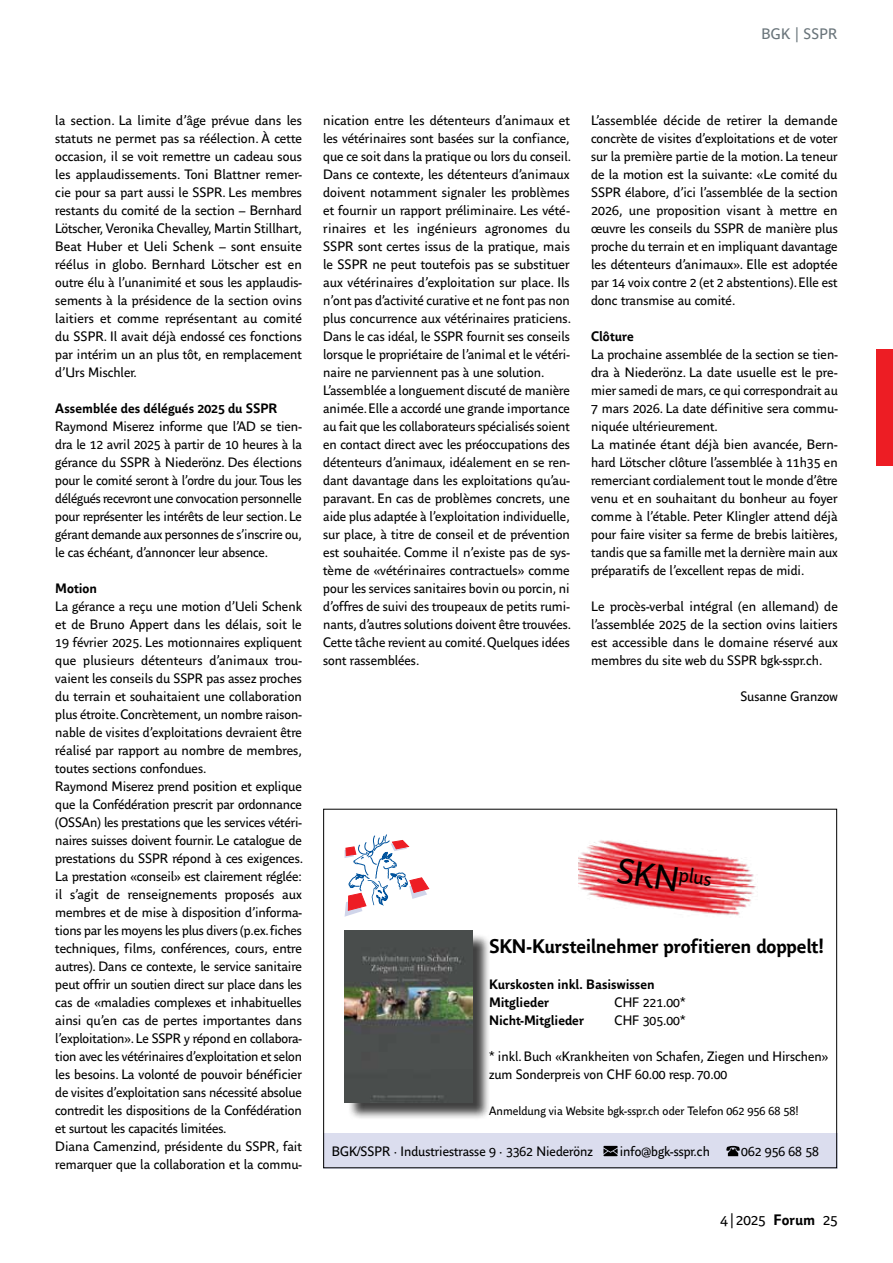
<style>
.page{position:relative;width:893px;height:1263px;background:#fff}
.page>*{position:absolute;margin:0;border:0;box-sizing:border-box;transform-origin:0 0}
.t1{font:19.95px "Parisine Office Std";color:#000}
.t2{font:700 19.5px "Parisine Office Std";letter-spacing:-.01em;color:#000}
.t3{font:15px "Parisine Office Std";letter-spacing:-.005em;color:#000}
.t4{font:15px "Parisine Office Std";letter-spacing:.02em;color:#69747a}
.t5{font:13.5px/18px "Parisine Office Std";color:#000;text-align:justify}
.t6{font:700 13.5px/18px "Parisine Office Std";color:#000}
.t7{font:12px "Parisine Office Std";color:#000}
.s1{font-size:34.5px}
.s2{font-weight:700}
</style>
<div class="page">
<div style="left:876px;top:349px;width:17px;height:117px;background:#ed1d24"></div>
<div style="left:323px;top:1133px;width:515px;height:35px;background:#dbddee"></div>
<svg style="left:603px;top:1146px;width:15px;height:10px"></svg>
<svg style="left:726px;top:1146px;width:14px;height:10px"></svg>
<img style="left:579px;top:840px;width:177px;height:75px">
<svg style="left:344px;top:834px;width:85px;height:83px"></svg>
<div style="left:347px;top:933px;width:143px;height:187px;background:#000;opacity:.75"></div>
<img style="left:344px;top:931px;width:128px;height:171px">
<p class="t4" style="left:761px;top:25px;width:77px">BGK | SSPR</p>
<p class="t5" style="left:55px;top:111px;width:248px">la section. La limite d’âge prévue dans les statuts ne permet pas sa réélection. À cette occasion, il se voit remettre un cadeau sous les applaudissements. Toni Blattner remer&shy;cie pour sa part aussi le SSPR. Les membres restants du comité de la section – Bernhard Lötscher, Veronika Chevalley, Martin Stillhart, Beat Huber et Ueli Schenk – sont ensuite réélus in globo. Bernhard Lötscher est en outre élu à l’unanimité et sous les applaudis&shy;sements à la présidence de la section ovins laitiers et comme représentant au comité du SSPR. Il avait déjà endossé ces fonctions par intérim un an plus tôt, en remplacement d’Urs Mischler.</p>
<p class="t6" style="left:55px;top:399px;width:224px">Assemblée des délégués 2025 du SSPR</p>
<p class="t5" style="left:55px;top:417px;width:248px">Raymond Miserez informe que l’AD se tien&shy;dra le 12 avril 2025 à partir de 10 heures à la gérance du SSPR à Niederönz. Des élections pour le comité seront à l’ordre du jour. Tous les délégués recevront une convocation personnelle pour représenter les intérêts de leur section. Le gérant demande aux personnes de s’inscrire ou, le cas échéant, d’annoncer leur absence.</p>
<p class="t6" style="left:55px;top:579px;width:43px">Motion</p>
<p class="t5" style="left:55px;top:597px;width:249px;text-align:left">La gérance a reçu une motion d’Ueli Schenk et de Bruno Appert dans les délais, soit le 19 février 2025. Les motionnaires expliquent que plusieurs détenteurs d’animaux trou&shy;vaient les conseils du SSPR pas assez proches du terrain et souhaitaient une collaboration plus étroite. Concrètement, un nombre raison&shy;nable de visites d’exploitations devraient être réalisé par rapport au nombre de membres, toutes sections confondues.<br>Raymond Miserez prend position et explique que la Confédération prescrit par ordonnance (OSSAn) les prestations que les services vétéri&shy;naires suisses doivent fournir. Le catalogue de prestations du SSPR répond à ces exigences.<br>La prestation «conseil» est clairement réglée: il s’agit de renseignements proposés aux membres et de mise à disposition d’informa&shy;tions par les moyens les plus divers (p.ex. fiches techniques, films, conférences, cours, entre autres). Dans ce contexte, le service sanitaire peut offrir un soutien direct sur place dans les cas de «maladies complexes et inhabituelles ainsi qu’en cas de pertes importantes dans l’exploitation». Le SSPR y répond en collabora&shy;tion avec les vétérinaires d’exploitation et selon les besoins. La volonté de pouvoir bénéficier de visites d’exploitation sans nécessité absolue contredit les dispositions de la Confédération et surtout les capacités limitées.<br>Diana Camenzind, présidente du SSPR, fait remarquer que la collaboration et la commu-</p>
<p class="t5" style="left:323px;top:111px;width:250px;text-align:left">nication entre les détenteurs d’animaux et les vétérinaires sont basées sur la confiance, que ce soit dans la pratique ou lors du conseil.<br>Dans ce contexte, les détenteurs d’animaux doivent notamment signaler les problèmes et fournir un rapport préliminaire. Les vété&shy;rinaires et les ingénieurs agronomes du SSPR sont certes issus de la pratique, mais le SSPR ne peut toutefois pas se substituer aux vétérinaires d’exploitation sur place. Ils n’ont pas d’activité curative et ne font pas non plus concurrence aux vétérinaires praticiens.<br>Dans le cas idéal, le SSPR fournit ses conseils lorsque le propriétaire de l’animal et le vétéri&shy;naire ne parviennent pas à une solution.<br>L’assemblée a longuement discuté de manière animée. Elle a accordé une grande importance au fait que les collaborateurs spécialisés soient en contact direct avec les préoccupations des détenteurs d’animaux, idéalement en se ren&shy;dant davantage dans les exploitations qu’au&shy;paravant. En cas de problèmes concrets, une aide plus adaptée à l’exploitation individuelle, sur place, à titre de conseil et de prévention est souhaitée. Comme il n’existe pas de sys&shy;tème de «vétérinaires contractuels» comme pour les services sanitaires bovin ou porcin, ni d’offres de suivi des troupeaux de petits rumi&shy;nants, d’autres solutions doivent être trouvées.<br>Cette tâche revient au comité. Quelques idées sont rassemblées.</p>
<p class="t5" style="left:591px;top:111px;width:248px">L’assemblée décide de retirer la demande concrète de visites d’exploitations et de voter sur la première partie de la motion. La teneur de la motion est la suivante: «Le comité du SSPR élabore, d’ici l’assemblée de la section 2026, une proposition visant à mettre en œuvre les conseils du SSPR de manière plus proche du terrain et en impliquant davantage les détenteurs d’animaux». Elle est adoptée par 14 voix contre 2 (et 2 abstentions). Elle est donc transmise au comité.</p>
<p class="t6" style="left:591px;top:327px;width:44px">Clôture</p>
<p class="t5" style="left:591px;top:345px;width:248px;text-align:left">La prochaine assemblée de la section se tien&shy;dra à Niederönz. La date usuelle est le pre&shy;mier samedi de mars, ce qui correspondrait au 7 mars 2026. La date définitive sera commu&shy;niquée ultérieurement.<br>La matinée étant déjà bien avancée, Bern&shy;hard Lötscher clôture l’assemblée à 11h35 en remerciant cordialement tout le monde d’être venu et en souhaitant du bonheur au foyer comme à l’étable. Peter Klingler attend déjà pour faire visiter sa ferme de brebis laitières, tandis que sa famille met la dernière main aux préparatifs de l’excellent repas de midi.</p>
<p class="t5" style="left:591px;top:597px;width:248px">Le procès-verbal intégral (en allemand) de l’assemblée 2025 de la section ovins laitiers est accessible dans le domaine réservé aux membres du site web du SSPR bgk-sspr.ch.</p>
<p class="t5" style="left:740px;top:687px;width:99px">Susanne Granzow</p>
<h1 class="t1" style="left:620px;top:853px;width:96px;rotate:9deg"><span class="s1">SKN</span>plus</h1>
<h2 class="t2" style="left:489px;top:934px;width:336px">SKN-Kursteilnehmer profitieren doppelt!</h2>
<p class="t6" style="left:489px;top:975px;width:167px">Kurskosten inkl. Basiswissen<br>Mitglieder</p>
<p class="t5" style="left:614px;top:993px;width:72px">CHF 221.00*</p>
<p class="t6" style="left:489px;top:1011px;width:96px">Nicht-Mitglieder</p>
<p class="t5" style="left:614px;top:1011px;width:72px">CHF 305.00*</p>
<p class="t5" style="left:489px;top:1047px;width:341px">* inkl. Buch «Krankheiten von Schafen, Ziegen und Hirschen» zum Sonderpreis von CHF 60.00 resp. 70.00</p>
<p class="t7" style="left:489px;top:1103px;width:311px">Anmeldung via Website bgk-sspr.ch oder Telefon 062 956 68 58!</p>
<p class="t5" style="left:332px;top:1142px;width:263px">BGK/SSPR ∙ Industriestrasse 9 ∙ 3362 Niederönz</p>
<p class="t5" style="left:620px;top:1142px;width:92px">info@bgk-sspr.ch</p>
<p class="t5" style="left:741px;top:1142px;width:79px">062 956 68 58</p>
<p class="t3" style="left:721px;top:1211px;width:119px">4 | 2025 <span class="s2">Forum</span> 25</p>
</div>
